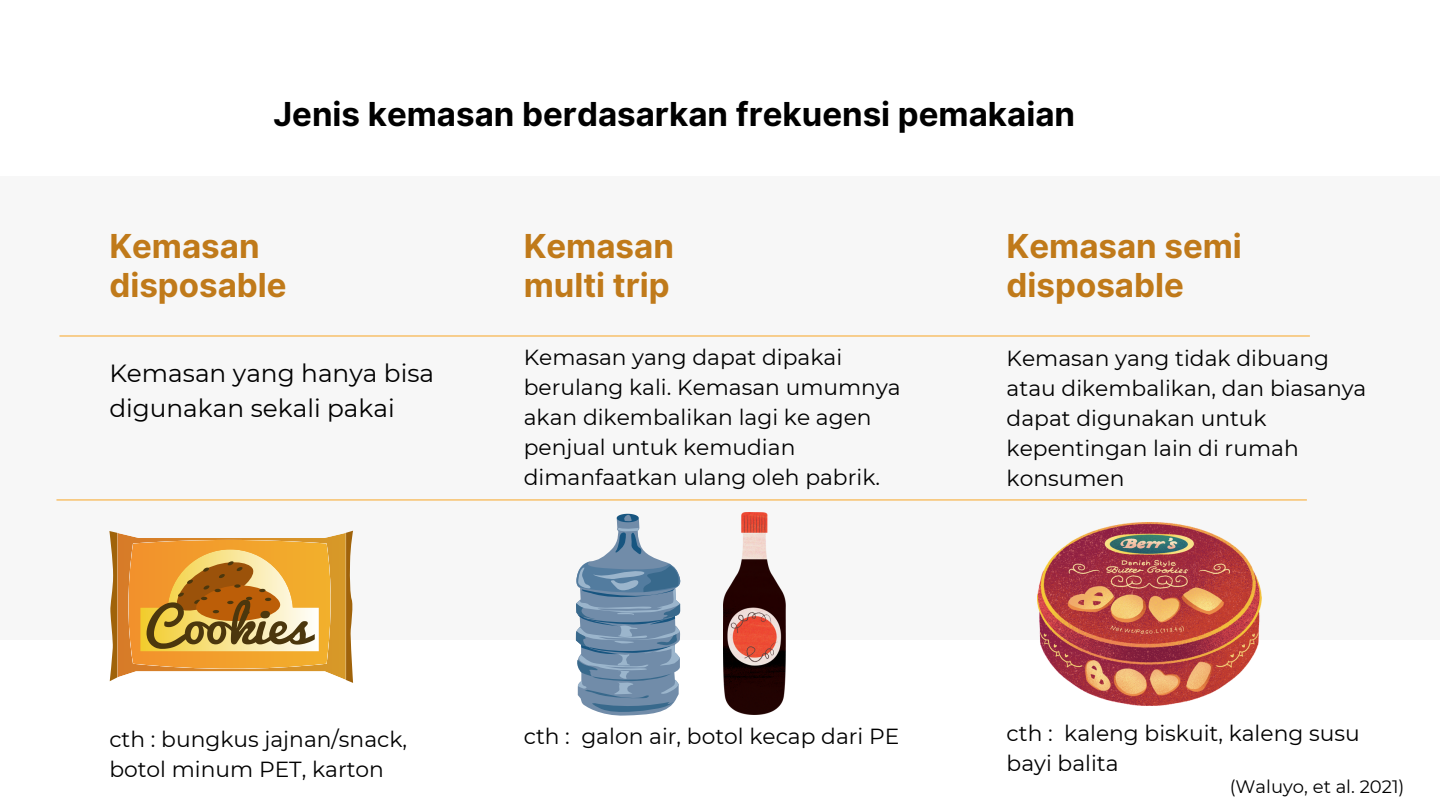
<style>
.page{position:relative;width:1440px;height:810px;background:#fff}
.page>*{position:absolute;margin:0;border:0;box-sizing:border-box;transform-origin:0 0}
.t1{font:700 33.1px/39px "Inter";color:#c07a1a}
.t2{font:700 33.1px "Inter";color:#000}
.t3{font:24.8px/34.5px "Montserrat";color:#000}
.t4{font:21.8px/30px "Montserrat";color:#000}
.t5{font:18px "Montserrat";color:#000}
</style>
<div class="page">
<div style="left:0;top:177px;width:1440px;height:463px;background:#f7f7f7"></div>
<hr style="left:56px;top:499px;width:1251px;height:2px;background:#f7c16b">
<hr style="left:59px;top:335px;width:1251px;height:2px;background:#f7c16b">
<img style="left:1037px;top:523px;width:224px;height:183px">
<svg style="left:575px;top:513px;width:106px;height:203px"></svg>
<svg style="left:109px;top:531px;width:244px;height:152px;background:#d8a454"></svg>
<img style="left:724px;top:512px;width:62px;height:202px">
<h3 class="t2" style="left:273px;top:95px;width:803px">Jenis kemasan berdasarkan frekuensi pemakaian</h3>
<h1 class="t1" style="left:109px;top:226px;width:179px">Kemasan disposable</h1>
<h1 class="t3" style="left:109px;top:356px;width:326px">Kemasan yang hanya bisa digunakan sekali pakai</h1>
<h2 class="t1" style="left:524px;top:227px;width:152px">Kemasan multi trip</h2>
<h3 class="t1" style="left:1007px;top:227px;width:237px">Kemasan semi disposable</h3>
<p class="t4" style="left:524px;top:342px;width:378px">Kemasan yang dapat dipakai berulang kali. Kemasan umumnya akan dikembalikan lagi ke agen penjual untuk kemudian dimanfaatkan ulang oleh pabrik.</p>
<p class="t4" style="left:1007px;top:343px;width:361px">Kemasan yang tidak dibuang atau dikembalikan, dan biasanya dapat digunakan untuk kepentingan lain di rumah konsumen</p>
<h3 class="t4" style="left:109px;top:724px;width:299px">cth : bungkus jajnan/snack,</h3>
<p class="t4" style="left:524px;top:721px;width:377px">cth : galon air, botol kecap dari PE</p>
<h3 class="t4" style="left:109px;top:754px;width:276px">botol minum PET, karton</h3>
<p class="t4" style="left:1007px;top:718px;width:355px">cth : kaleng biskuit, kaleng susu bayi balita</p>
<h3 class="t5" style="left:1230px;top:776px;width:176px">(Waluyo, et al. 2021)</h3>
</div>
